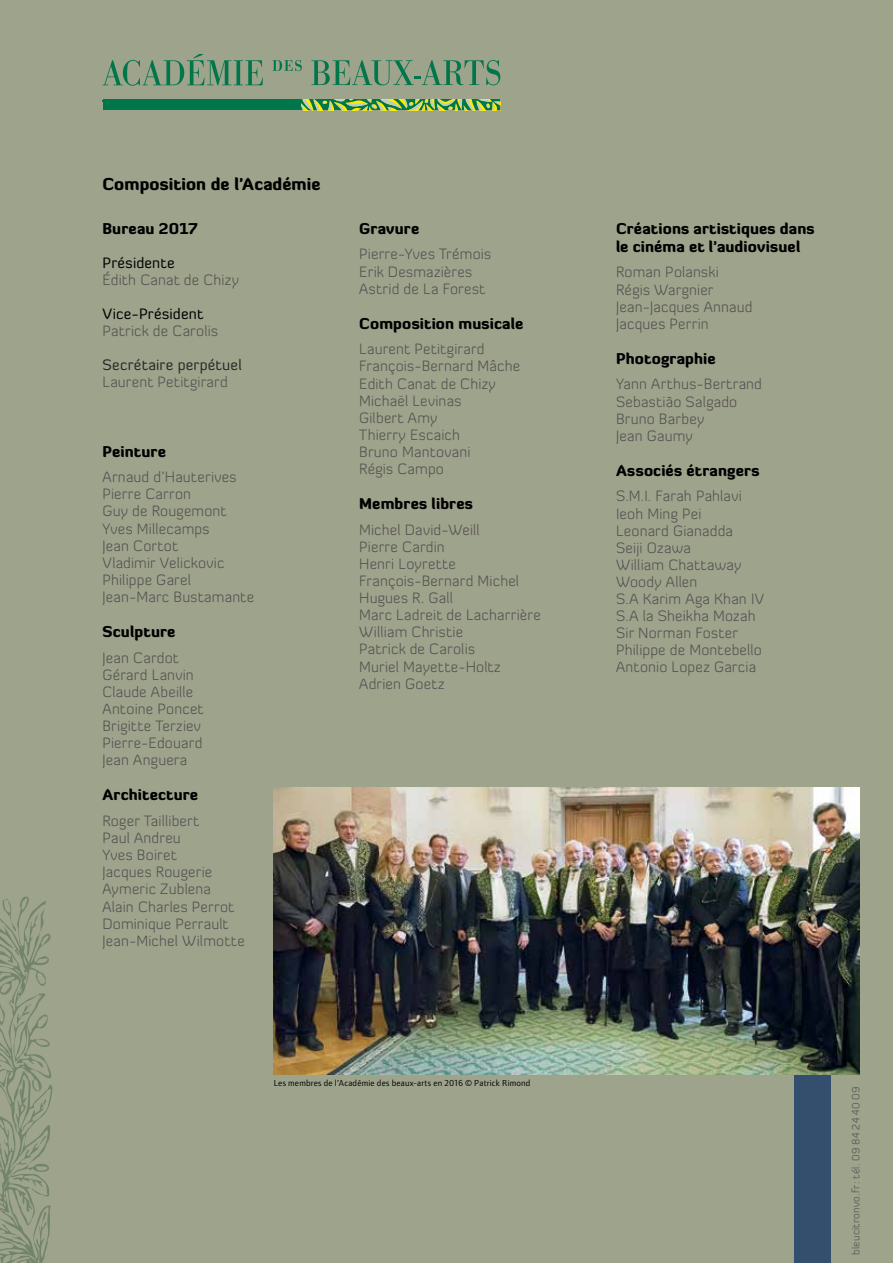
<style>
.page{position:relative;width:893px;height:1263px;background:#9ea38c}
.page>*{position:absolute;margin:0;border:0;box-sizing:border-box;transform-origin:0 0}
.t1{font:900 16.5px "Diavlo";letter-spacing:.005em;color:#000}
.t2{font:300 15px/17.1px "Diavlo";letter-spacing:.01em;color:#514d4d}
.t3{font:900 15px/18px "Diavlo";letter-spacing:.01em;color:#000}
.t4{font:15px "Diavlo";letter-spacing:.015em;color:#000}
.t5{font:15px "Diavlo";letter-spacing:.01em;color:#282829}
.t6{font:300 10.5px "Diavlo";letter-spacing:.03em;color:#514d4d}
.t7{font:9px "Foundry Form Sans";letter-spacing:.025em;color:#000}
</style>
<div class="page">
<svg style="left:273px;top:60px;width:29px;height:11px"></svg>
<svg style="left:311px;top:60px;width:189px;height:25px"></svg>
<svg style="left:103px;top:54px;width:160px;height:32px"></svg>
<div style="left:103px;top:100px;width:397px;height:10px;background:#00764b"></div>
<svg style="left:302px;top:100px;width:198px;height:11px"></svg>
<svg style="left:0;top:896px;width:53px;height:367px"></svg>
<img style="left:274px;top:787px;width:585px;height:288px">
<div style="left:794px;top:1076px;width:37px;height:187px;background:#334f6d"></div>
<p class="t1" style="left:102px;top:173px;width:220px">Composition de l'Académie</p>
<p class="t3" style="left:102px;top:219px;width:97px">Bureau 2017</p>
<p class="t4" style="left:102px;top:253px;width:74px">Présidente</p>
<p class="t2" style="left:102px;top:271px;width:138px">Édith Canat de Chizy</p>
<p class="t4" style="left:102px;top:304px;width:102px">Vice-Président</p>
<p class="t2" style="left:102px;top:322px;width:117px">Patrick de Carolis</p>
<p class="t5" style="left:102px;top:356px;width:141px">Secrétaire perpétuel</p>
<p class="t2" style="left:102px;top:373px;width:127px">Laurent Petitgirard</p>
<p class="t3" style="left:102px;top:442px;width:65px">Peinture</p>
<p class="t2" style="left:102px;top:468px;width:153px">Arnaud d’Hauterives<br>Pierre Carron<br>Guy de Rougemont<br>Yves Millecamps<br>Jean Cortot<br>Vladimir Velickovic<br>Philippe Garel<br>Jean-Marc Bustamante</p>
<p class="t3" style="left:102px;top:622px;width:75px">Sculpture</p>
<p class="t2" style="left:102px;top:649px;width:103px">Jean Cardot<br>Gérard Lanvin<br>Claude Abeille<br>Antoine Poncet<br>Brigitte Terziev<br>Pierre-Edouard<br>Jean Anguera</p>
<p class="t3" style="left:102px;top:786px;width:97px">Architecture</p>
<p class="t2" style="left:102px;top:812px;width:144px">Roger Taillibert<br>Paul Andreu<br>Yves Boiret<br>Jacques Rougerie<br>Aymeric Zublena<br>Alain Charles Perrot<br>Dominique Perrault<br>Jean-Michel Wilmotte</p>
<p class="t3" style="left:359px;top:219px;width:62px">Gravure</p>
<p class="t2" style="left:359px;top:245px;width:133px">Pierre-Yves Trémois<br>Erik Desmazières<br>Astrid de La Forest</p>
<p class="t3" style="left:359px;top:314px;width:166px">Composition musicale</p>
<p class="t2" style="left:359px;top:340px;width:163px">Laurent Petitgirard<br>François-Bernard Mâche<br>Edith Canat de Chizy<br>Michaël Levinas<br>Gilbert Amy<br>Thierry Escaich<br>Bruno Mantovani<br>Régis Campo</p>
<p class="t3" style="left:359px;top:494px;width:115px">Membres libres</p>
<p class="t2" style="left:359px;top:521px;width:183px">Michel David-Weill<br>Pierre Cardin<br>Henri Loyrette<br>François-Bernard Michel<br>Hugues R. Gall<br>Marc Ladreit de Lacharrière<br>William Christie<br>Patrick de Carolis<br>Muriel Mayette-Holtz<br>Adrien Goetz</p>
<p class="t7" style="left:274px;top:1078px;width:258px">Les membres de l’Académie des beaux-arts en 2016 © Patrick Rimond</p>
<p class="t3" style="left:616px;top:219px;width:200px">Créations artistiques dans le cinéma et l’audiovisuel</p>
<p class="t2" style="left:616px;top:263px;width:138px">Roman Polanski<br>Régis Wargnier<br>Jean-Jacques Annaud<br>Jacques Perrin</p>
<p class="t3" style="left:616px;top:349px;width:101px">Photographie</p>
<p class="t2" style="left:616px;top:375px;width:147px">Yann Arthus-Bertrand<br>Sebastião Salgado<br>Bruno Barbey<br>Jean Gaumy</p>
<p class="t3" style="left:616px;top:461px;width:145px">Associés étrangers</p>
<p class="t2" style="left:616px;top:487px;width:150px">S.M.I. Farah Pahlavi<br>Ieoh Ming Pei<br>Leonard Gianadda<br>Seiji Ozawa<br>William Chattaway<br>Woody Allen<br>S.A Karim Aga Khan IV<br>S.A la Sheikha Mozah<br>Sir Norman Foster<br>Philippe de Montebello<br>Antonio Lopez Garcia</p>
<p class="t6" style="left:849px;top:1255px;width:170px;rotate:-90deg">bleucitronvo.fr: tél. 09 84 24 40 09</p>
</div>
